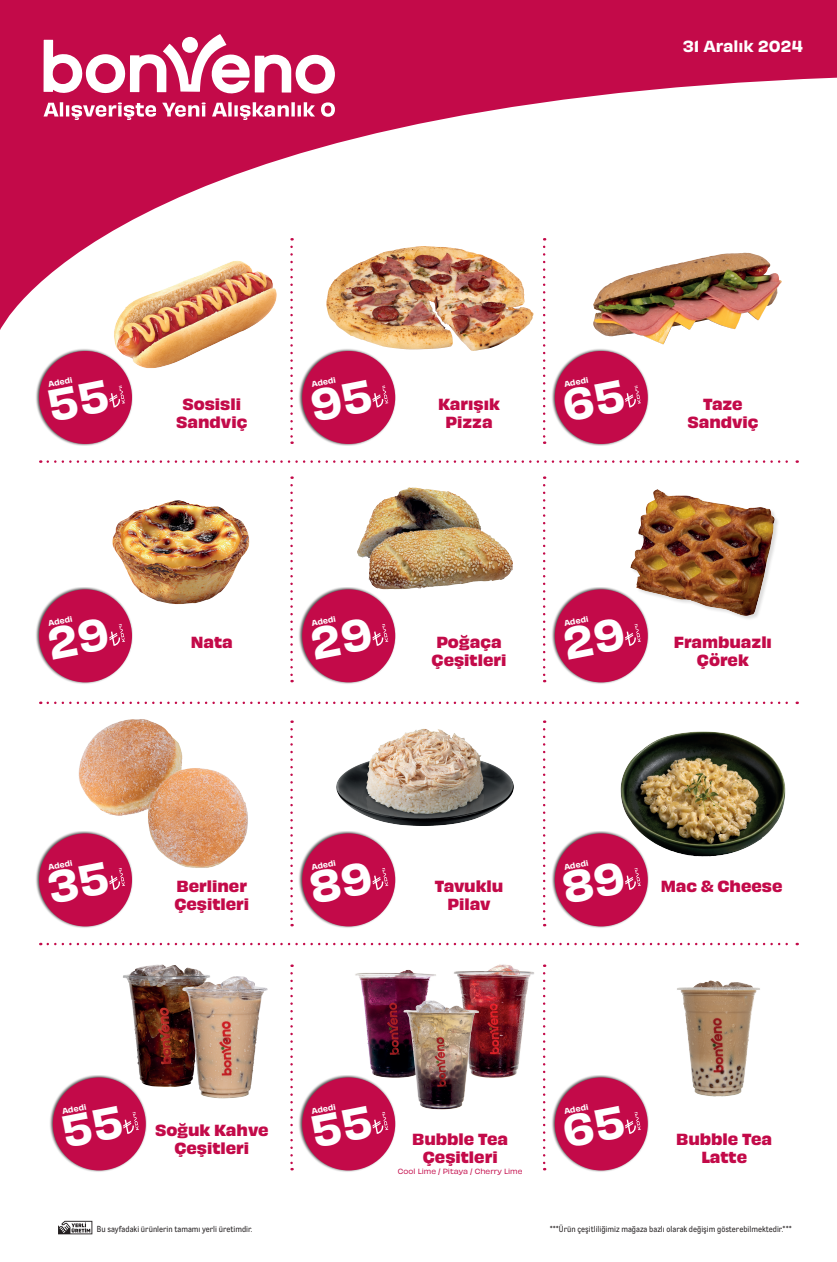
<style>
.page{position:relative;width:837px;height:1262px;background:#fff}
.page>*{position:absolute;margin:0;border:0;box-sizing:border-box;transform-origin:0 0}
.t1{font:700 15px/18px "Obviously";color:#c30a49;text-align:center}
.t2{font:15px "Obviously Semi";color:#fff}
.t3{font:8.5px "CA Metro";color:#231f20}
.t4{font:7.4px "Obviously Semi";color:#fff}
.t5{font:7px "Obviously";color:#c30a49}
</style>
<div class="page">
<svg style="left:48px;top:460px;width:749px;height:3px"></svg>
<svg style="left:48px;top:701px;width:749px;height:3px"></svg>
<svg style="left:48px;top:942px;width:749px;height:3px"></svg>
<svg style="left:58px;top:1220px;width:34px;height:14px"></svg>
<svg style="left:0;top:0;width:836px;height:330px"></svg>
<svg style="left:44px;top:34px;width:291px;height:60px"></svg>
<div style="left:182px;top:37px;width:16px;height:16px;background:#fff;border-radius:50%"></div>
<svg style="left:44px;top:102px;width:112px;height:18px"></svg>
<svg style="left:162px;top:102px;width:43px;height:15px"></svg>
<svg style="left:212px;top:102px;width:103px;height:18px"></svg>
<svg style="left:321px;top:102px;width:14px;height:15px"></svg>
<svg style="left:290px;top:247px;width:3px;height:197px"></svg>
<svg style="left:542px;top:247px;width:3px;height:197px"></svg>
<svg style="left:290px;top:485px;width:3px;height:197px"></svg>
<svg style="left:543px;top:485px;width:2px;height:197px"></svg>
<svg style="left:290px;top:729px;width:3px;height:197px"></svg>
<svg style="left:543px;top:729px;width:2px;height:197px"></svg>
<div style="left:298px;top:830px;width:98px;height:98px;background:#231f20;opacity:.75"></div>
<div style="left:302px;top:833px;width:93px;height:93px;background:#c30a49;border-radius:50%"></div>
<div style="left:551px;top:830px;width:97px;height:98px;background:#231f20;opacity:.75"></div>
<div style="left:554px;top:833px;width:93px;height:93px;background:#c30a49;border-radius:50%"></div>
<svg style="left:290px;top:973px;width:3px;height:197px"></svg>
<svg style="left:543px;top:973px;width:2px;height:197px"></svg>
<div style="left:49px;top:1074px;width:98px;height:98px;background:#231f20;opacity:.75"></div>
<div style="left:53px;top:1077px;width:93px;height:93px;background:#c30a49;border-radius:50%"></div>
<img style="left:369px;top:246px;width:55px;height:13px">
<img style="left:592px;top:252px;width:189px;height:93px">
<img style="left:123px;top:964px;width:81px;height:122px">
<img style="left:182px;top:975px;width:86px;height:123px">
<img style="left:454px;top:964px;width:80px;height:114px">
<img style="left:355px;top:969px;width:81px;height:109px">
<img style="left:400px;top:992px;width:83px;height:118px">
<img style="left:677px;top:980px;width:83px;height:117px">
<img style="left:630px;top:489px;width:148px;height:130px">
<img style="left:78px;top:719px;width:170px;height:149px">
<img style="left:616px;top:731px;width:170px;height:129px">
<img style="left:314px;top:728px;width:200px;height:113px">
<img style="left:112px;top:500px;width:138px;height:104px">
<img style="left:357px;top:487px;width:156px;height:103px">
<div style="left:298px;top:348px;width:98px;height:98px;background:#231f20;opacity:.75"></div>
<div style="left:302px;top:351px;width:93px;height:93px;background:#c30a49;border-radius:50%"></div>
<div style="left:35px;top:348px;width:98px;height:98px;background:#231f20;opacity:.75"></div>
<div style="left:39px;top:351px;width:93px;height:93px;background:#c30a49;border-radius:50%"></div>
<div style="left:551px;top:348px;width:97px;height:98px;background:#231f20;opacity:.75"></div>
<div style="left:554px;top:351px;width:93px;height:93px;background:#c30a49;border-radius:50%"></div>
<div style="left:551px;top:586px;width:97px;height:98px;background:#231f20;opacity:.75"></div>
<div style="left:554px;top:589px;width:93px;height:93px;background:#c30a49;border-radius:50%"></div>
<div style="left:35px;top:830px;width:98px;height:98px;background:#231f20;opacity:.75"></div>
<div style="left:39px;top:833px;width:93px;height:93px;background:#c30a49;border-radius:50%"></div>
<img style="left:106px;top:253px;width:184px;height:123px">
<div style="left:298px;top:586px;width:98px;height:98px;background:#231f20;opacity:.75"></div>
<div style="left:302px;top:589px;width:93px;height:93px;background:#c30a49;border-radius:50%"></div>
<div style="left:35px;top:586px;width:98px;height:98px;background:#231f20;opacity:.75"></div>
<div style="left:39px;top:589px;width:93px;height:93px;background:#c30a49;border-radius:50%"></div>
<div style="left:298px;top:1074px;width:98px;height:98px;background:#231f20;opacity:.75"></div>
<div style="left:302px;top:1077px;width:93px;height:93px;background:#c30a49;border-radius:50%"></div>
<div style="left:551px;top:1074px;width:97px;height:98px;background:#231f20;opacity:.75"></div>
<div style="left:554px;top:1077px;width:93px;height:93px;background:#c30a49;border-radius:50%"></div>
<svg style="left:372px;top:868px;width:16px;height:22px"></svg>
<svg style="left:561px;top:868px;width:79px;height:36px"></svg>
<svg style="left:123px;top:1112px;width:16px;height:22px"></svg>
<svg style="left:372px;top:385px;width:16px;height:23px"></svg>
<svg style="left:109px;top:385px;width:16px;height:23px"></svg>
<svg style="left:625px;top:385px;width:15px;height:23px"></svg>
<svg style="left:625px;top:624px;width:15px;height:22px"></svg>
<svg style="left:109px;top:868px;width:16px;height:22px"></svg>
<svg style="left:372px;top:624px;width:16px;height:22px"></svg>
<svg style="left:109px;top:624px;width:16px;height:22px"></svg>
<svg style="left:372px;top:1112px;width:16px;height:22px"></svg>
<svg style="left:625px;top:1112px;width:15px;height:22px"></svg>
<p class="t2" style="left:682px;top:34px;width:121px">31 Aralık 2024</p>
<p class="t4" style="left:47px;top:379px;width:26px;rotate:-11deg">Adedi</p>
<p class="t4" style="left:563px;top:379px;width:26px;rotate:-11deg">Adedi</p>
<p class="t4" style="left:310px;top:379px;width:26px;rotate:-11deg">Adedi</p>
<p class="t4" style="left:47px;top:617px;width:26px;rotate:-11deg">Adedi</p>
<p class="t4" style="left:47px;top:861px;width:26px;rotate:-11deg">Adedi</p>
<p class="t1" style="left:176px;top:394px;width:72px">Sosisli<br>Sandviç</p>
<p class="t1" style="left:191px;top:632px;width:44px">Nata</p>
<p class="t4" style="left:310px;top:617px;width:26px;rotate:-11deg">Adedi</p>
<p class="t1" style="left:438px;top:394px;width:63px">Karışık<br>Pizza</p>
<p class="t1" style="left:431px;top:632px;width:76px">Poğaça<br>Çeşitleri</p>
<p class="t4" style="left:563px;top:617px;width:26px;rotate:-11deg">Adedi</p>
<p class="t4" style="left:310px;top:861px;width:26px;rotate:-11deg">Adedi</p>
<p class="t4" style="left:563px;top:861px;width:26px;rotate:-11deg">Adedi</p>
<p class="t1" style="left:687px;top:394px;width:72px">Taze<br>Sandviç</p>
<p class="t1" style="left:673px;top:632px;width:99px">Frambuazlı<br>Çörek</p>
<p class="t1" style="left:174px;top:876px;width:76px;text-align:left">Berliner<br>Çeşitleri</p>
<p class="t1" style="left:434px;top:876px;width:70px">Tavuklu<br>Pilav</p>
<p class="t1" style="left:660px;top:876px;width:123px">Mac &amp; Cheese</p>
<p class="t4" style="left:61px;top:1105px;width:26px;rotate:-11deg">Adedi</p>
<p class="t1" style="left:155px;top:1120px;width:115px">Soğuk Kahve<br>Çeşitleri</p>
<p class="t3" style="left:97px;top:1222px;width:157px">Bu sayfadaki ürünlerin tamamı yerli üretimdir.</p>
<p class="t4" style="left:310px;top:1105px;width:26px;rotate:-11deg">Adedi</p>
<p class="t4" style="left:563px;top:1105px;width:26px;rotate:-11deg">Adedi</p>
<p class="t1" style="left:412px;top:1129px;width:97px">Bubble Tea<br>Çeşitleri</p>
<p class="t5" style="left:398px;top:1166px;width:126px">Cool Lime / Pitaya / Cherry Lime</p>
<p class="t1" style="left:676px;top:1129px;width:97px">Bubble Tea<br>Latte</p>
<p class="t3" style="left:549px;top:1222px;width:243px">***Ürün çeşitliliğimiz mağaza bazlı olarak değişim gösterebilmektedir.***</p>
</div>
